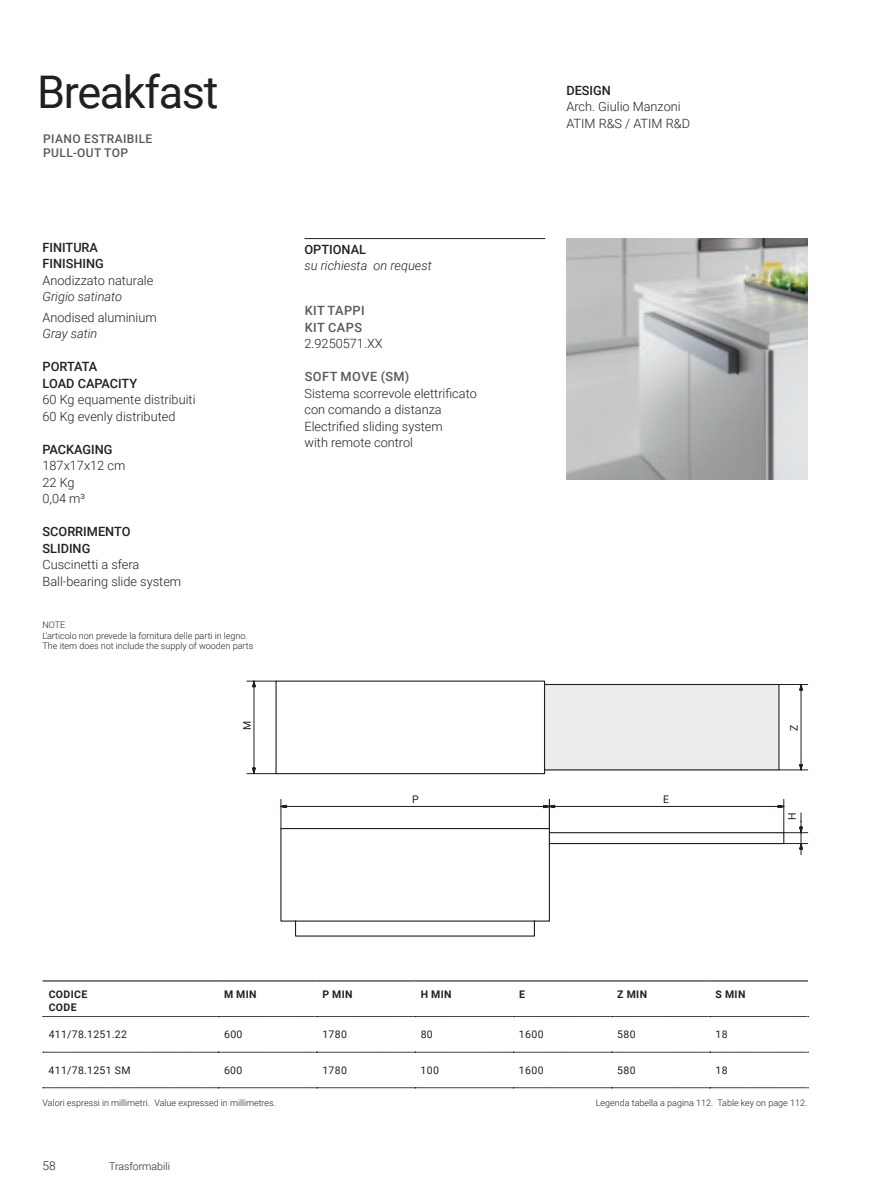
<style>
.page{position:relative;width:893px;height:1191px;background:#fff}
.page>*{position:absolute;margin:0;border:0;box-sizing:border-box;transform-origin:0 0}
.t1{font:45px "Roboto";letter-spacing:-.03em;color:#231f20}
.t2{font:300 12.75px/16.5px "Roboto";color:#231f20}
.t3{font:500 12.75px/16.5px "Roboto";color:#231f20}
.t4{font:italic 300 12.75px "Roboto";color:#231f20}
.t5{font:500 12.75px/16.5px "Roboto";letter-spacing:.035em;color:#57585a}
.t6{font:500 12px/14.4px "Roboto";letter-spacing:.035em;color:#57585a}
.t7{font:300 12px "Roboto";color:#231f20}
.t8{font:10.5px "Roboto";letter-spacing:.035em;color:#231f20}
.t9{font:700 10.5px/12.6px "Roboto";letter-spacing:.035em;color:#231f20}
.t10{font:300 10.5px "Roboto";color:#231f20}
.t11{font:300 9px/10.8px "Roboto";color:#231f20}
</style>
<div class="page">
<svg style="left:43px;top:981px;width:766px;height:36px"></svg>
<svg style="left:43px;top:1052px;width:765px;height:1px"></svg>
<svg style="left:43px;top:1087px;width:765px;height:1px"></svg>
<hr style="left:43px;top:980px;width:175px;height:1px;background:#57585a">
<hr style="left:218px;top:980px;width:98px;height:1px;background:#57585a">
<hr style="left:316px;top:980px;width:99px;height:1px;background:#57585a">
<hr style="left:415px;top:980px;width:98px;height:1px;background:#57585a">
<hr style="left:513px;top:980px;width:98px;height:1px;background:#57585a">
<hr style="left:611px;top:980px;width:98px;height:1px;background:#57585a">
<hr style="left:709px;top:980px;width:99px;height:1px;background:#57585a">
<img style="left:566px;top:238px;width:242px;height:242px">
<svg style="left:276px;top:680px;width:502px;height:94px"></svg>
<svg style="left:246px;top:680px;width:30px;height:95px"></svg>
<svg style="left:778px;top:683px;width:30px;height:88px"></svg>
<svg style="left:280px;top:855px;width:270px;height:82px"></svg>
<svg style="left:280px;top:799px;width:528px;height:56px"></svg>
<hr style="left:304px;top:238px;width:241px;height:1px;background:#231f20">
<h1 class="t1" style="left:37px;top:61px;width:183px">Breakfast</h1>
<p class="t3" style="left:566px;top:81px;width:46px">DESIGN</p>
<p class="t2" style="left:566px;top:98px;width:125px">Arch. Giulio Manzoni<br>ATIM R&amp;S / ATIM R&amp;D</p>
<p class="t6" style="left:43px;top:131px;width:111px">PIANO ESTRAIBILE<br>PULL-OUT TOP</p>
<p class="t3" style="left:43px;top:238px;width:63px">FINITURA<br>FINISHING</p>
<p class="t2" style="left:43px;top:271px;width:112px">Anodizzato naturale</p>
<p class="t4" style="left:43px;top:288px;width:81px">Grigio satinato</p>
<p class="t2" style="left:43px;top:308px;width:116px">Anodised aluminium</p>
<p class="t4" style="left:43px;top:325px;width:56px">Gray satin</p>
<p class="t3" style="left:43px;top:358px;width:96px">PORTATA<br>LOAD CAPACITY</p>
<p class="t2" style="left:43px;top:391px;width:154px">60 Kg equamente distribuiti<br>60 Kg evenly distributed</p>
<p class="t3" style="left:43px;top:440px;width:72px">PACKAGING</p>
<p class="t2" style="left:43px;top:457px;width:84px">187x17x12 cm<br>22 Kg<br>0,04 m³</p>
<p class="t3" style="left:43px;top:523px;width:89px">SCORRIMENTO<br>SLIDING</p>
<p class="t2" style="left:43px;top:556px;width:140px">Cuscinetti a sfera<br>Ball-bearing slide system</p>
<p class="t11" style="left:43px;top:619px;width:212px">NOTE<br>L'articolo non prevede la fornitura delle parti in legno.<br>The item does not include the supply of wooden parts</p>
<p class="t8" style="left:240px;top:730px;width:11px;rotate:-90deg">M</p>
<p class="t3" style="left:304px;top:240px;width:63px">OPTIONAL</p>
<p class="t4" style="left:304px;top:257px;width:129px">su richiesta on request</p>
<p class="t5" style="left:305px;top:302px;width:62px">KIT TAPPI<br>KIT CAPS</p>
<p class="t2" style="left:304px;top:335px;width:80px">2.9250571.XX</p>
<p class="t5" style="left:305px;top:368px;width:106px">SOFT MOVE (SM)</p>
<p class="t2" style="left:304px;top:384px;width:174px">Sistema scorrevole elettrificato con comando a distanza<br>Electrified sliding system<br>with remote control</p>
<p class="t8" style="left:412px;top:792px;width:8px">P</p>
<p class="t8" style="left:663px;top:792px;width:7px">E</p>
<p class="t8" style="left:787px;top:731px;width:8px;rotate:-90deg">Z</p>
<p class="t8" style="left:785px;top:820px;width:9px;rotate:-90deg">H</p>
<p class="t9" style="left:49px;top:987px;width:40px">CODICE<br>CODE</p>
<p class="t9" style="left:224px;top:987px;width:34px">M MIN</p>
<p class="t9" style="left:322px;top:987px;width:32px">P MIN</p>
<p class="t9" style="left:421px;top:987px;width:32px">H MIN</p>
<p class="t9" style="left:519px;top:987px;width:7px">E</p>
<p class="t9" style="left:617px;top:987px;width:31px">Z MIN</p>
<p class="t9" style="left:716px;top:987px;width:31px">S MIN</p>
<p class="t8" style="left:49px;top:1027px;width:80px">411/78.1251.22</p>
<p class="t8" style="left:224px;top:1027px;width:20px">600</p>
<p class="t8" style="left:322px;top:1027px;width:26px">1780</p>
<p class="t8" style="left:421px;top:1027px;width:14px">80</p>
<p class="t8" style="left:519px;top:1027px;width:26px">1600</p>
<p class="t8" style="left:617px;top:1027px;width:20px">580</p>
<p class="t8" style="left:716px;top:1027px;width:14px">18</p>
<p class="t8" style="left:49px;top:1062px;width:83px">411/78.1251 SM</p>
<p class="t8" style="left:224px;top:1062px;width:20px">600</p>
<p class="t8" style="left:322px;top:1062px;width:26px">1780</p>
<p class="t8" style="left:421px;top:1062px;width:20px">100</p>
<p class="t8" style="left:519px;top:1062px;width:26px">1600</p>
<p class="t8" style="left:617px;top:1062px;width:20px">580</p>
<p class="t8" style="left:715px;top:1062px;width:14px">18</p>
<p class="t11" style="left:43px;top:1097px;width:235px">Valori espressi in millimetri. Value expressed in millimetres.</p>
<p class="t7" style="left:43px;top:1157px;width:15px">58</p>
<p class="t10" style="left:109px;top:1158px;width:62px">Trasformabili</p>
<p class="t11" style="left:596px;top:1097px;width:213px">Legenda tabella a pagina 112. Table key on page 112.</p>
</div>
